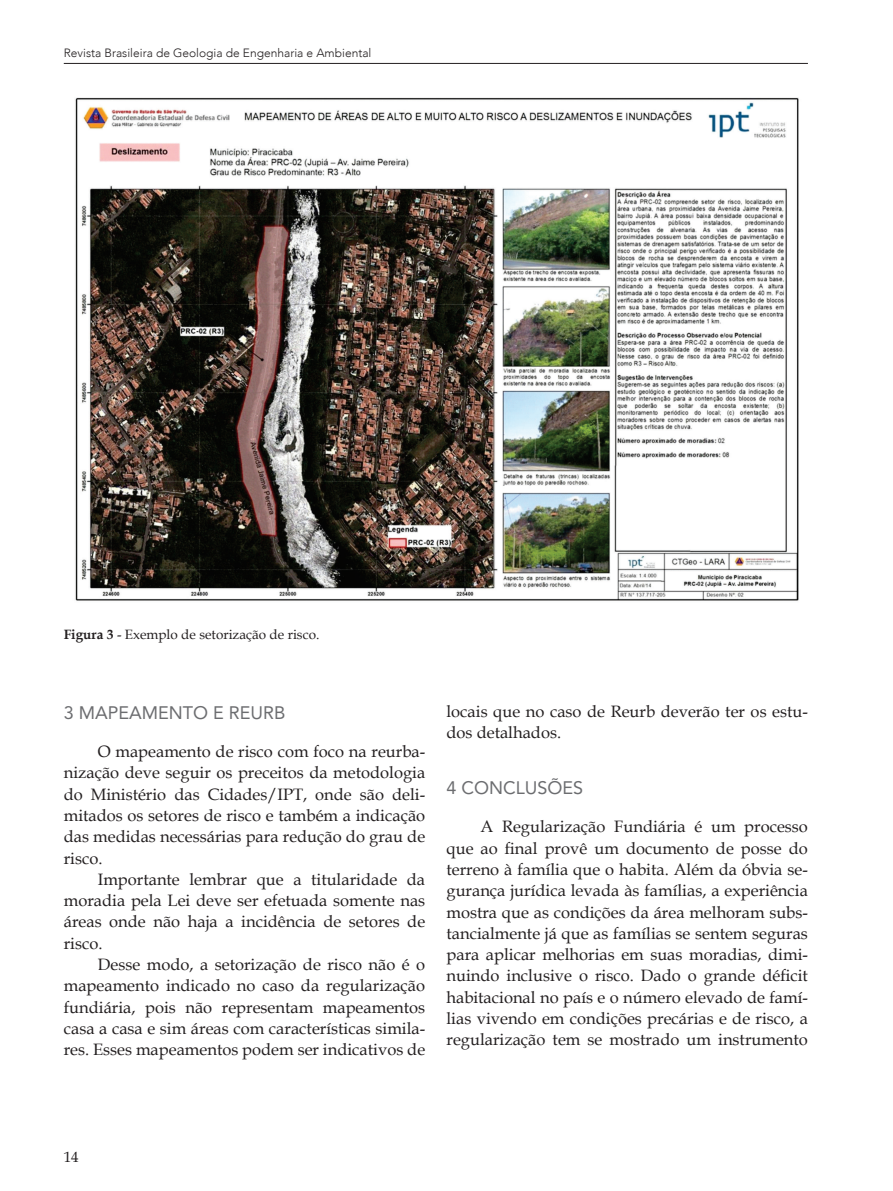
<style>
.page{position:relative;width:893px;height:1191px;background:#fff}
.page>*{position:absolute;margin:0;border:0;box-sizing:border-box;transform-origin:0 0}
.SUB{font:18px "Avenir LT Std";color:#6c6d70}
.TEXTO-ok{font:16.5px/21.3px "Book Antiqua";color:#231f20;text-align:justify}
.t1{font:15px "Book Antiqua";color:#231f20}
.LEGENDA_FIGURA{font:13.5px "Book Antiqua";color:#231f20}
.t2{font:300 12px "Avenir";color:#231f20}
.s1{font-weight:700}
</style>
<div class="page">
<hr style="left:64px;top:63px;width:744px;height:1px;background:#231f20">
<img style="left:75px;top:97px;width:724px;height:504px">
<p class="t2" style="left:64px;top:46px;width:309px">Revista Brasileira de Geologia de Engenharia e Ambiental</p>
<p class="LEGENDA_FIGURA" style="left:64px;top:625px;width:257px"><span class="s1">Figura 3</span> - Exemplo de setorização de risco.</p>
<p class="SUB" style="left:64px;top:702px;width:223px">3 MAPEAMENTO E REURB</p>
<p class="TEXTO-ok" style="left:64px;top:740px;width:363px;text-indent:34px">O mapeamento de risco com foco na reurba&shy;nização deve seguir os preceitos da metodologia do Ministério das Cidades/IPT, onde são deli&shy;mitados os setores de risco e também a indicação das medidas necessárias para redução do grau de risco.</p>
<p class="TEXTO-ok" style="left:64px;top:868px;width:363px;text-indent:34px">Importante lembrar que a titularidade da moradia pela Lei deve ser efetuada somente nas áreas onde não haja a incidência de setores de risco.</p>
<p class="TEXTO-ok" style="left:64px;top:953px;width:363px;text-indent:34px">Desse modo, a setorização de risco não é o mapeamento indicado no caso da regularização fundiária, pois não representam mapeamentos casa a casa e sim áreas com características simila&shy;res. Esses mapeamentos podem ser indicativos de</p>
<p class="TEXTO-ok" style="left:446px;top:700px;width:363px">locais que no caso de Reurb deverão ter os estu&shy;dos detalhados.</p>
<p class="SUB" style="left:446px;top:777px;width:138px">4 CONCLUSÕES</p>
<p class="TEXTO-ok" style="left:446px;top:815px;width:363px;text-indent:34px">A Regularização Fundiária é um processo que ao final provê um documento de posse do terreno à família que o habita. Além da óbvia se&shy;gurança jurídica levada às famílias, a experiência mostra que as condições da área melhoram subs&shy;tancialmente já que as famílias se sentem seguras para aplicar melhorias em suas moradias, dimi&shy;nuindo inclusive o risco. Dado o grande déficit habitacional no país e o número elevado de famí&shy;lias vivendo em condições precárias e de risco, a regularização tem se mostrado um instrumento</p>
<p class="t1" style="left:64px;top:1146px;width:16px">14</p>
</div>
